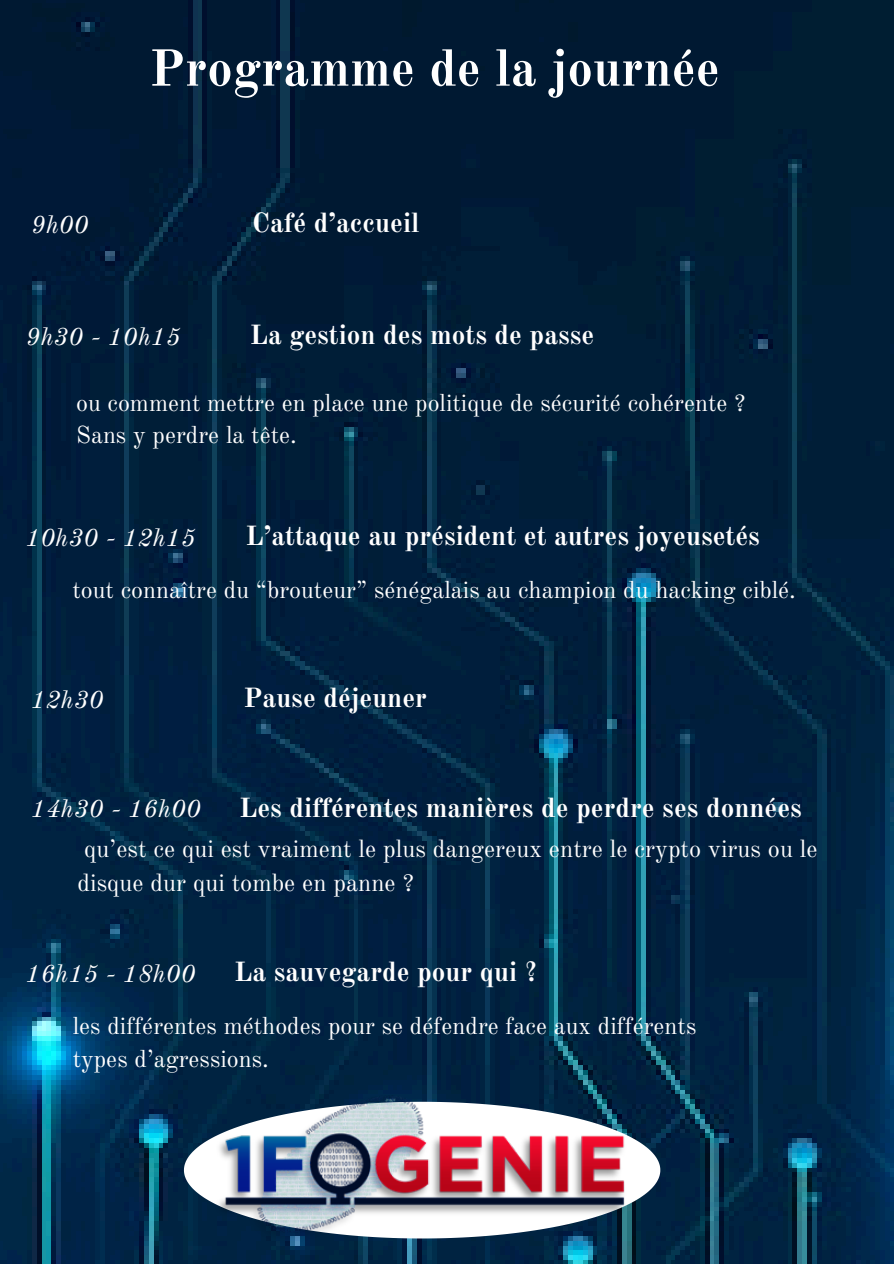
<style>
.page{position:relative;width:894px;height:1264px;background:#fff}
.page>*{position:absolute;margin:0;border:0;box-sizing:border-box;transform-origin:0 0}
.t1{font:700 51px "Old Standard";color:#fff}
.t2{font:700 27.15px "Old Standard";color:#fff}
.t3{font:italic 24.75px "Old Standard";letter-spacing:.02em;color:#fff}
.t4{font:24.3px/33.8px "Old Standard";color:#fff}
.t5{font:24px/32.7px "Old Standard";color:#fff}
</style>
<div class="page">
<img style="left:0;top:0;width:893px;height:1263px">
<svg style="left:184px;top:1101px;width:476px;height:137px;fill:#002841"></svg>
<img style="left:207px;top:1089px;width:427px;height:161px">
<h3 class="t3" style="left:31px;top:209px;width:59px">9h00</h3>
<h1 class="t1" style="left:149px;top:37px;width:572px">Programme de la journée</h1>
<h3 class="t2" style="left:252px;top:206px;width:169px">Café d’accueil</h3>
<h3 class="t3" style="left:26px;top:321px;width:156px">9h30 - 10h15</h3>
<p class="t2" style="left:250px;top:318px;width:346px">La gestion des mots de passe</p>
<h2 class="t5" style="left:76px;top:386px;width:670px">ou comment mettre en place une politique de sécurité cohérente ?<br>Sans y perdre la tête.</h2>
<h2 class="t3" style="left:26px;top:522px;width:171px">10h30 - 12h15</h2>
<h3 class="t2" style="left:245px;top:519px;width:515px">L’attaque au président et autres joyeusetés</h3>
<h2 class="t5" style="left:72px;top:574px;width:724px">tout connaître du “brouteur” sénégalais au champion du hacking ciblé.</h2>
<h2 class="t3" style="left:31px;top:684px;width:74px">12h30</h2>
<p class="t2" style="left:243px;top:681px;width:185px">Pause déjeuner</p>
<p class="t2" style="left:239px;top:791px;width:564px">Les différentes manières de perdre ses données</p>
<p class="t4" style="left:77px;top:832px;width:741px">qu’est ce qui est vraiment le plus dangereux entre le crypto virus ou le disque dur qui tombe en panne ?</p>
<h2 class="t3" style="left:31px;top:793px;width:171px">14h30 - 16h00</h2>
<h3 class="t2" style="left:234px;top:955px;width:305px">La sauvegarde pour qui ?</h3>
<p class="t5" style="left:73px;top:1009px;width:625px">les différentes méthodes pour se défendre face aux différents</p>
<h2 class="t5" style="left:73px;top:1042px;width:198px">types d’agressions.</h2>
<p class="t3" style="left:26px;top:958px;width:171px">16h15 - 18h00</p>
</div>
